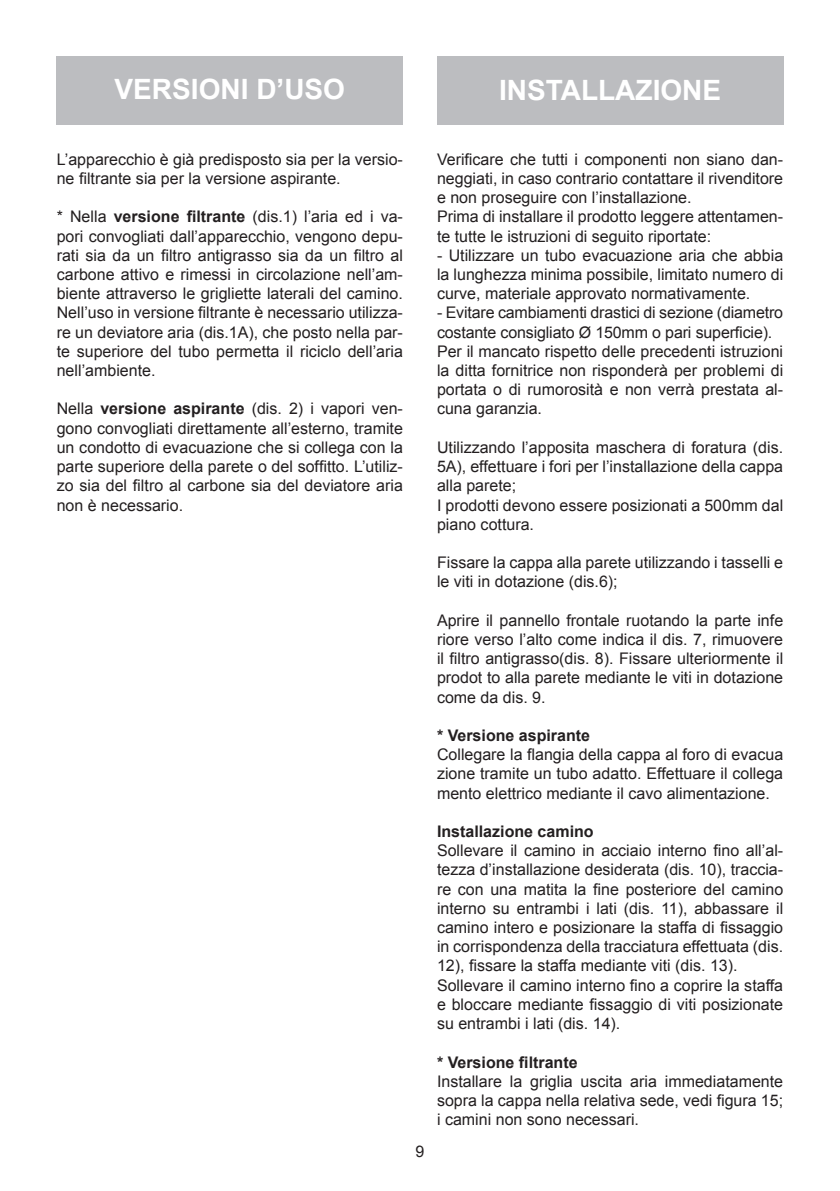
<style>
.page{position:relative;width:840px;height:1191px;background:#fff}
.page>*{position:absolute;margin:0;border:0;box-sizing:border-box;transform-origin:0 0}
.t1{font:700 28px "Arial";color:#fff}
.t2{font:16px/19.2px "Arial";color:#231f20;text-align:justify}
.t3{font:700 16px "Arial";color:#231f20}
.s1{font-weight:700}
</style>
<div class="page">
<div style="left:57px;top:57px;width:346px;height:68px;background:#bcbdc0"></div>
<div style="left:437px;top:57px;width:345px;height:68px;background:#bcbdc0"></div>
<p class="t1" style="left:114px;top:70px;width:232px">VERSIONI D’USO</p>
<p class="t1" style="left:498px;top:72px;width:223px">INSTALLAZIONE</p>
<p class="t2" style="left:57px;top:150px;width:347px">L’apparecchio è già predisposto sia per la versio&shy;ne filtrante sia per la versione aspirante.</p>
<p class="t2" style="left:57px;top:207px;width:347px">* Nella <span class="s1">versione filtrante</span> (dis.1) l’aria ed i va&shy;pori convogliati dall’apparecchio, vengono depu&shy;rati sia da un filtro antigrasso sia da un filtro al carbone attivo e rimessi in circolazione nell’am&shy;biente attraverso le grigliette laterali del camino.<br>Nell’uso in versione filtrante è necessario utilizza&shy;re un deviatore aria (dis.1A), che posto nella par&shy;te superiore del tubo permetta il riciclo dell’aria nell’ambiente.</p>
<p class="t2" style="left:57px;top:399px;width:347px">Nella <span class="s1">versione aspirante</span> (dis. 2) i vapori ven&shy;gono convogliati direttamente all’esterno, tramite un condotto di evacuazione che si collega con la parte superiore della parete o del soffitto. L’utiliz&shy;zo sia del filtro al carbone sia del deviatore aria non è necessario.</p>
<p class="t2" style="left:415px;top:1142px;width:10px">9</p>
<p class="t2" style="left:437px;top:150px;width:347px">Verificare che tutti i componenti non siano dan&shy;neggiati, in caso contrario contattare il rivenditore e non proseguire con l’installazione.</p>
<p class="t2" style="left:437px;top:207px;width:347px">Prima di installare il prodotto leggere attentamen&shy;te tutte le istruzioni di seguito riportate:</p>
<p class="t2" style="left:437px;top:246px;width:347px">- Utilizzare un tubo evacuazione aria che abbia la lunghezza minima possibile, limitato numero di curve, materiale approvato normativamente.</p>
<p class="t2" style="left:437px;top:303px;width:347px">- Evitare cambiamenti drastici di sezione (diametro costante consigliato Ø 150mm o pari superficie).</p>
<p class="t2" style="left:437px;top:342px;width:347px">Per il mancato rispetto delle precedenti istruzioni la ditta fornitrice non risponderà per problemi di portata o di rumorosità e non verrà prestata al&shy;cuna garanzia.</p>
<p class="t2" style="left:437px;top:438px;width:347px">Utilizzando l’apposita maschera di foratura (dis.<br>5A), effettuare i fori per l’installazione della cappa alla parete;</p>
<p class="t2" style="left:437px;top:495px;width:347px">I prodotti devono essere posizionati a 500mm dal piano cottura.</p>
<p class="t2" style="left:437px;top:553px;width:347px">Fissare la cappa alla parete utilizzando i tasselli e le viti in dotazione (dis.6);</p>
<p class="t2" style="left:437px;top:610px;width:347px">Aprire il pannello frontale ruotando la parte infe riore verso l’alto come indica il dis. 7, rimuovere il filtro antigrasso(dis. 8). Fissare ulteriormente il prodot to alla parete mediante le viti in dotazione come da dis. 9.</p>
<p class="t3" style="left:437px;top:725px;width:154px">* Versione aspirante</p>
<p class="t2" style="left:437px;top:745px;width:347px">Collegare la flangia della cappa al foro di evacua zione tramite un tubo adatto. Effettuare il collega mento elettrico mediante il cavo alimentazione.</p>
<p class="t3" style="left:437px;top:821px;width:158px">Installazione camino</p>
<p class="t2" style="left:437px;top:841px;width:347px">Sollevare il camino in acciaio interno fino all’al&shy;tezza d’installazione desiderata (dis. 10), traccia&shy;re con una matita la fine posteriore del camino interno su entrambi i lati (dis. 11), abbassare il camino intero e posizionare la staffa di fissaggio in corrispondenza della tracciatura effettuata (dis.<br>12), fissare la staffa mediante viti (dis. 13).</p>
<p class="t2" style="left:437px;top:975px;width:347px">Sollevare il camino interno fino a coprire la staffa e bloccare mediante fissaggio di viti posizionate su entrambi i lati (dis. 14).</p>
<p class="t3" style="left:437px;top:1051px;width:142px">* Versione filtrante</p>
<p class="t2" style="left:437px;top:1071px;width:347px">Installare la griglia uscita aria immediatamente sopra la cappa nella relativa sede, vedi figura 15; i camini non sono necessari.</p>
</div>
